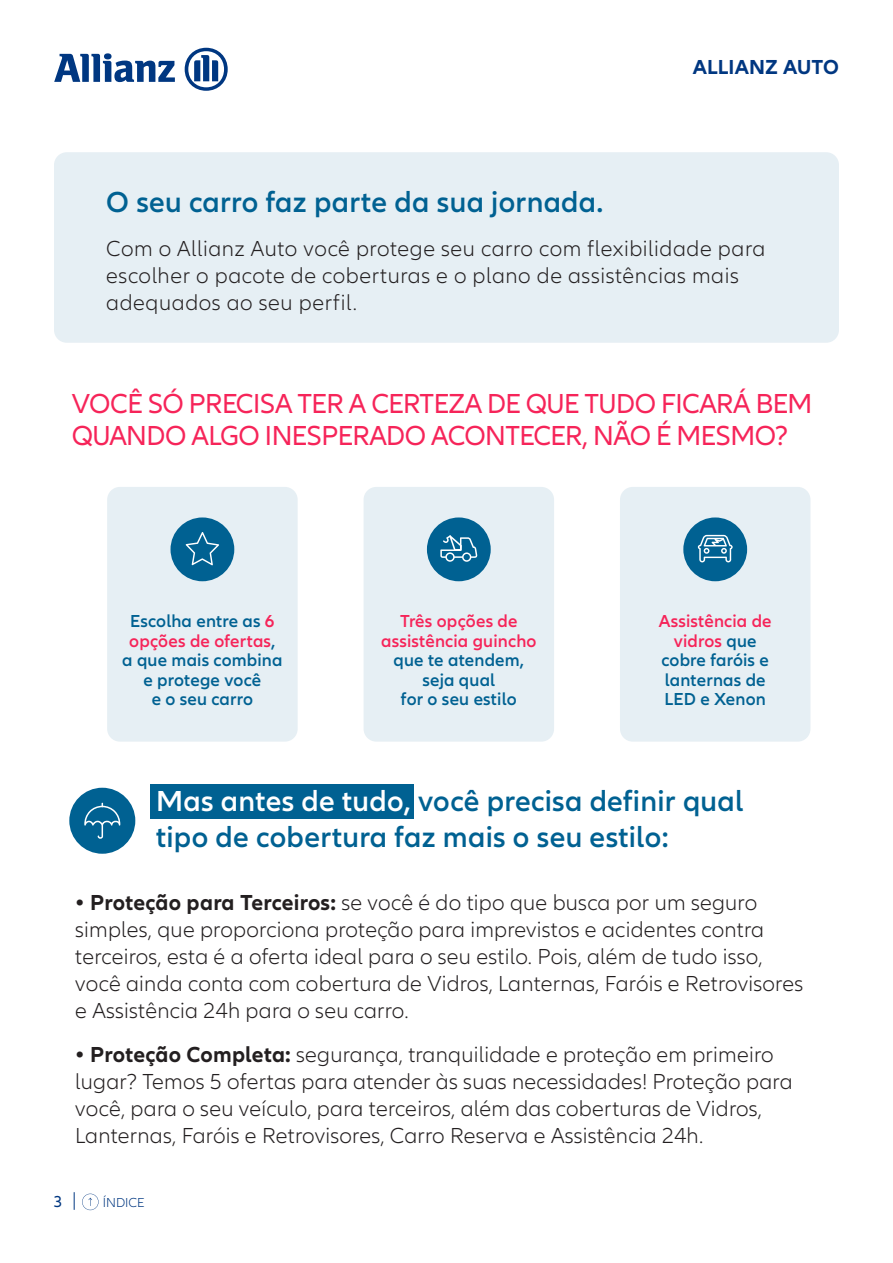
<style>
.page{position:relative;width:893px;height:1263px;background:#fff}
.page>*{position:absolute;margin:0;border:0;box-sizing:border-box;transform-origin:0 0}
.t1{font:600 30px/36px "Allianz Neo";letter-spacing:.01em;color:#006192}
.CHAMADAS{font:28.5px/31.5px "Allianz Neo";letter-spacing:-.02em;color:#f62459}
.t2{font:300 22.5px/27px "Allianz Neo";letter-spacing:.01em;color:#231f20}
.t3{font:700 21px "Allianz Neo";letter-spacing:.005em;color:#003781}
.t4{font:600 18px/19.5px "Allianz Neo";letter-spacing:.01em;color:#006192;text-align:center}
.t5{font:600 18px/19.5px "Allianz Neo";letter-spacing:.01em;color:#f62459;text-align:center}
.t6{font:16.5px "Allianz Neo";color:#003781}
.t7{font:300 13.5px "Allianz Neo";color:#003781}
.s1{color:#f62459}
.s2{color:#006192}
.s3{color:#fff}
.s4{font-weight:700}
</style>
<div class="page">
<svg style="left:54px;top:53px;width:121px;height:29px"></svg>
<svg style="left:185px;top:48px;width:43px;height:43px"></svg>
<svg style="left:82px;top:1194px;width:17px;height:16px"></svg>
<svg style="left:74px;top:1192px;width:1px;height:18px"></svg>
<div style="left:54px;top:152px;width:785px;height:191px;background:#e6eff4;border-radius:13px"></div>
<div style="left:107px;top:487px;width:191px;height:255px;background:#e6eff4;border-radius:13px"></div>
<div style="left:364px;top:487px;width:190px;height:255px;background:#e6eff4;border-radius:13px"></div>
<div style="left:620px;top:487px;width:190px;height:255px;background:#e6eff4;border-radius:13px"></div>
<div style="left:150px;top:785px;width:264px;height:34px;background:#006192"></div>
<div style="left:171px;top:517px;width:63px;height:64px;background:#006192;border-radius:50%"></div>
<svg style="left:186px;top:532px;width:33px;height:33px"></svg>
<div style="left:427px;top:517px;width:64px;height:64px;background:#006192;border-radius:50%"></div>
<svg style="left:440px;top:535px;width:37px;height:27px"></svg>
<div style="left:683px;top:517px;width:64px;height:64px;background:#006192;border-radius:50%"></div>
<svg style="left:698px;top:535px;width:35px;height:27px"></svg>
<div style="left:69px;top:788px;width:66px;height:66px;background:#006192;border-radius:50%"></div>
<svg style="left:84px;top:803px;width:37px;height:36px"></svg>
<p class="t3" style="left:693px;top:54px;width:148px">ALLIANZ AUTO</p>
<p class="t1" style="left:106px;top:185px;width:499px">O seu carro faz parte da sua jornada.</p>
<p class="t2" style="left:106px;top:236px;width:661px">Com o Allianz Auto você protege seu carro com flexibilidade para escolher o pacote de coberturas e o plano de assistências mais adequados ao seu perfil.</p>
<p class="CHAMADAS" style="left:72px;top:388px;width:742px">VOCÊ SÓ PRECISA TER A CERTEZA DE QUE TUDO FICARÁ BEM<br>QUANDO ALGO INESPERADO ACONTECER, NÃO É MESMO?</p>
<p class="t4" style="left:122px;top:612px;width:162px">Escolha entre as <span class="s1">6 opções de ofertas</span>, a que mais combina e protege você<br>e o seu carro</p>
<p class="t4" style="left:381px;top:612px;width:157px"><span class="s1">Três opções de assistência guincho </span>que te atendem, seja qual<br>for o seu estilo</p>
<p class="t5" style="left:659px;top:612px;width:114px">Assistência de vidros <span class="s2">que</span></p>
<p class="t4" style="left:661px;top:651px;width:109px;text-align:left">cobre faróis e lanternas de</p>
<p class="t4" style="left:665px;top:690px;width:103px">LED e Xenon</p>
<p class="t1" style="left:156px;top:784px;width:589px"><span class="s3">Mas antes de tudo,</span> você precisa definir qual tipo de cobertura faz mais o seu estilo:</p>
<p class="t2" style="left:75px;top:890px;width:729px"><span class="s4">• Proteção para Terceiros:</span> se você é do tipo que busca por um seguro simples, que proporciona proteção para imprevistos e acidentes contra terceiros, esta é a oferta ideal para o seu estilo. Pois, além de tudo isso, você ainda conta com cobertura de Vidros, Lanternas, Faróis e Retrovisores e Assistência 24h para o seu carro.</p>
<p class="t2" style="left:75px;top:1042px;width:719px"><span class="s4">• Proteção Completa:</span> segurança, tranquilidade e proteção em primeiro lugar? Temos 5 ofertas para atender às suas necessidades! Proteção para você, para o seu veículo, para terceiros, além das coberturas de Vidros, Lanternas, Faróis e Retrovisores, Carro Reserva e Assistência 24h.</p>
<p class="t6" style="left:54px;top:1192px;width:10px">3</p>
<p class="t7" style="left:103px;top:1195px;width:43px">ÍNDICE</p>
</div>
